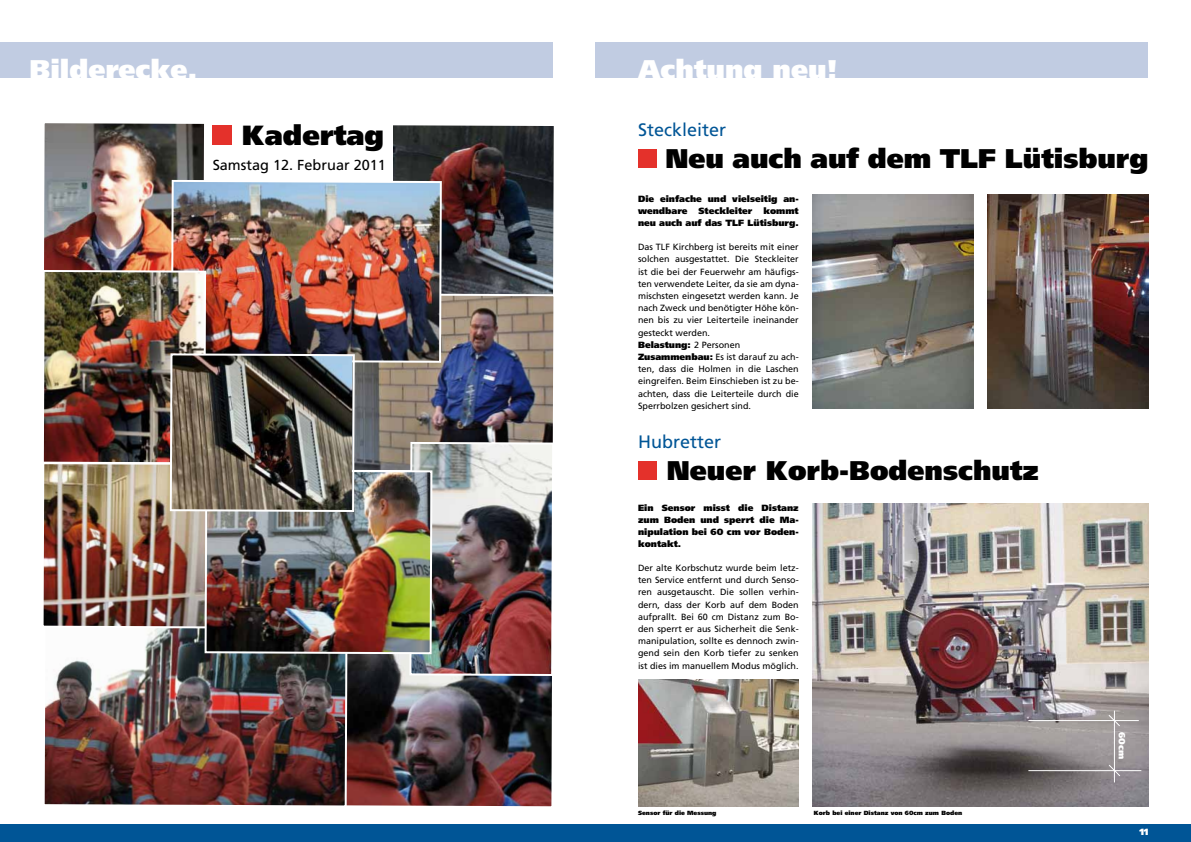
<style>
.page{position:relative;width:1191px;height:842px;background:#fff}
.page>*{position:absolute;margin:0;border:0;box-sizing:border-box;transform-origin:0 0}
.t1{font:900 27.7px "Frutiger";color:#000}
.t2{font:900 27px "Frutiger";color:#000}
.t3{font:900 27px "Frutiger";color:#fff}
.t4{font:18px "Frutiger";color:#005596}
.t5{font:14.5px "Frutiger";color:#000}
.t6{font:9px/12.2px "Frutiger";color:#000}
.t7{font:900 9px/12px "Frutiger";color:#000;text-align:justify}
.t8{font:900 9px "Frutiger";color:#fff}
.t9{font:900 6px "Frutiger";color:#000}
.s1{font-weight:900}
</style>
<div class="page">
<div style="left:0;top:824px;width:1191px;height:18px;background:#005596"></div>
<div style="left:0;top:42px;width:553px;height:36px;background:#c1cce2"></div>
<img style="left:43px;top:123px;width:511px;height:684px">
<div style="left:595px;top:43px;width:553px;height:35px;background:#c1cce2"></div>
<div style="left:638px;top:149px;width:19px;height:19px;background:#e4312b"></div>
<div style="left:638px;top:461px;width:19px;height:19px;background:#e4312b"></div>
<img style="left:813px;top:504px;width:335px;height:302px">
<img style="left:638px;top:680px;width:160px;height:126px">
<hr style="left:1028px;top:720px;width:110px;height:1px;background:#fff">
<hr style="left:1028px;top:770px;width:113px;height:1px;background:#fff">
<hr style="left:1114px;top:711px;width:1px;height:71px;background:#fff">
<svg style="left:1107px;top:714px;width:14px;height:13px"></svg>
<svg style="left:1107px;top:764px;width:14px;height:13px"></svg>
<img style="left:813px;top:195px;width:160px;height:214px">
<img style="left:987px;top:195px;width:161px;height:214px">
<h2 class="t3" style="left:29px;top:53px;width:170px">Bilderecke.</h2>
<h1 class="t1" style="left:242px;top:118px;width:143px">Kadertag</h1>
<h3 class="t5" style="left:213px;top:156px;width:175px">Samstag 12. Februar 2011</h3>
<h2 class="t3" style="left:638px;top:53px;width:201px">Achtung neu!</h2>
<h3 class="t4" style="left:638px;top:119px;width:90px">Steckleiter</h3>
<h2 class="t2" style="left:665px;top:142px;width:484px">Neu auch auf dem TLF Lütisburg</h2>
<p class="t7" style="left:638px;top:192px;width:162px">Die einfache und vielseitig an&shy;wendbare Steckleiter kommt neu auch auf das TLF Lütisburg.</p>
<p class="t6" style="left:638px;top:241px;width:162px">Das TLF Kirchberg ist bereits mit einer solchen ausgestattet. Die Steckleiter ist die bei der Feuerwehr am häufigs&shy;ten verwendete Leiter, da sie am dyna&shy;mischsten eingesetzt werden kann. Je nach Zweck und benötigter Höhe kön&shy;nen bis zu vier Leiterteile ineinander gesteckt werden.<br><span class="s1">Belastung:</span> 2 Personen <span class="s1">Zusammenbau:</span> Es ist darauf zu ach&shy;ten, dass die Holmen in die Laschen eingreifen. Beim Einschieben ist zu be&shy;achten, dass die Leiterteile durch die Sperrbolzen gesichert sind.</p>
<h3 class="t4" style="left:638px;top:431px;width:85px">Hubretter</h3>
<h2 class="t2" style="left:667px;top:454px;width:374px">Neuer Korb-Bodenschutz</h2>
<p class="t7" style="left:638px;top:501px;width:162px">Ein Sensor misst die Distanz zum Boden und sperrt die Ma&shy;nipulation bei 60 cm vor Boden&shy;kontakt.</p>
<p class="t6" style="left:638px;top:562px;width:162px;text-align:justify">Der alte Korbschutz wurde beim letz&shy;ten Service entfernt und durch Senso&shy;ren ausgetauscht. Die sollen verhin&shy;dern, dass der Korb auf dem Boden aufprallt. Bei 60 cm Distanz zum Bo&shy;den sperrt er aus Sicherheit die Senk&shy;manipulation, sollte es dennoch zwin&shy;gend sein den Korb tiefer zu senken ist dies im manuellem Modus möglich.</p>
<p class="t9" style="left:638px;top:809px;width:80px">Sensor für die Messung</p>
<p class="t9" style="left:814px;top:809px;width:150px">Korb bei einer Distanz von 60cm zum Boden</p>
<p class="t8" style="left:1127px;top:732px;width:28px;rotate:90deg">60cm</p>
<p class="t8" style="left:1139px;top:827px;width:11px">11</p>
</div>
